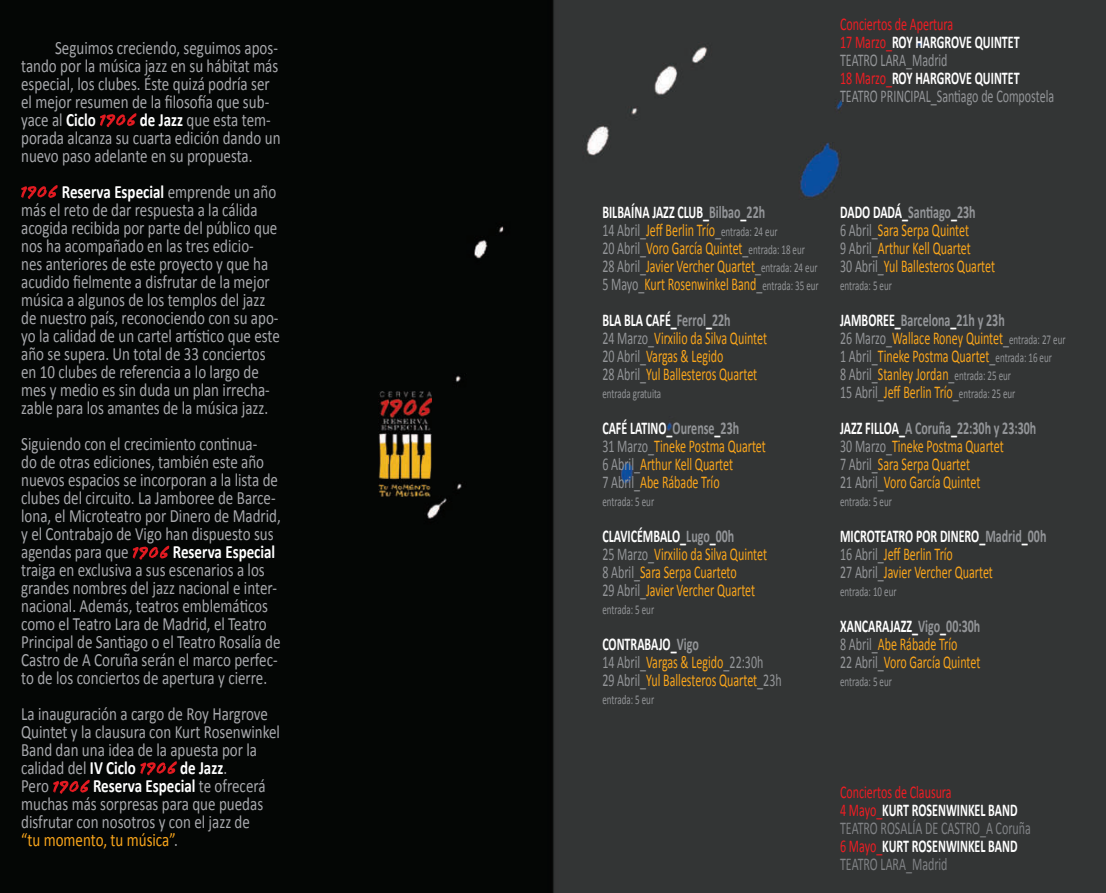
<style>
.page{position:relative;width:1106px;height:893px;background:#fff}
.page>*{position:absolute;margin:0;border:0;box-sizing:border-box;transform-origin:0 0}
.t1{font:18.75px/18px "Calibri";color:#a8a9ad;scale:.8 1}
.t2{font:700 18.75px "Calibri";color:#fff;scale:.8 1}
.t3{font:18px/18px "Calibri";color:#f9a51b;scale:.67 1}
.t4{font:18px/18px "Calibri";color:#939598;scale:.67 1}
.t5{font:18px/18px "Calibri";color:#808285;scale:.67 1}
.t6{font:13.5px "Calibri";color:#939598;scale:.67 1}
.s1{font-weight:700;color:#fff}
.s2{font-weight:400;color:#a8a9ad}
.s3{color:#f9a51b}
.s4{color:#ee1d23}
.s5{font-weight:700;color:#939598}
.s6{color:#939598}
.s7{font-size:13.5px;color:#939598}
</style>
<div class="page">
<img style="left:0;top:0;width:1106px;height:893px">
<img style="left:378px;top:392px;width:54px;height:104px">
<svg style="left:100px;top:113px;width:36px;height:14px"></svg>
<svg style="left:21px;top:185px;width:37px;height:14px"></svg>
<svg style="left:133px;top:546px;width:36px;height:14px"></svg>
<svg style="left:140px;top:761px;width:37px;height:14px"></svg>
<svg style="left:53px;top:780px;width:37px;height:14px"></svg>
<p class="t1" style="left:21px;top:39px;width:323px;text-indent:34px">Seguimos creciendo, seguimos apos&shy;tando por la música jazz en su hábitat más especial, los clubes. Éste quizá podría ser el mejor resumen de la filosofía que sub&shy;yace al <span class="s1">Ciclo</span></p>
<p class="t1" style="left:21px;top:111px;width:326px;text-indent:119px"><span class="s1">de Jazz</span> que esta tem&shy;porada alcanza su cuarta edición dando un nuevo paso adelante en su propuesta.</p>
<p class="t1" style="left:21px;top:183px;width:325px;text-indent:41px"><span class="s1">Reserva Especial</span> emprende un año más el reto de dar respuesta a la cálida acogida recibida por parte del público que nos ha acompañado en las tres edicio-<br>nes anteriores de este proyecto y que ha acudido fielmente a disfrutar de la mejor música a algunos de los templos del jazz de nuestro país, reconociendo con su apo&shy;yo la calidad de un cartel artístico que este año se supera. Un total de 33 conciertos en 10 clubes de referencia a lo largo de mes y medio es sin duda un plan irrecha&shy;zable para los amantes de la música jazz.</p>
<p class="t1" style="left:21px;top:435px;width:326px">Siguiendo con el crecimiento continua-<br>do de otras ediciones, también este año nuevos espacios se incorporan a la lista de clubes del circuito. La Jamboree de Barce&shy;lona, el Microteatro por Dinero de Madrid, y el Contrabajo de Vigo han dispuesto sus agendas para que</p>
<p class="t2" style="left:173px;top:542px;width:130px">Reserva Especial</p>
<p class="t1" style="left:21px;top:561px;width:326px">traiga en exclusiva a sus escenarios a los grandes nombres del jazz nacional e inter&shy;nacional. Además, teatros emblemáticos como el Teatro Lara de Madrid, el Teatro Principal de Santiago o el Teatro Rosalía de Castro de A Coruña serán el marco perfec&shy;to de los conciertos de apertura y cierre.</p>
<p class="t1" style="left:21px;top:705px;width:325px">La inauguración a cargo de Roy Hargrove Quintet y la clausura con Kurt Rosenwinkel Band dan una idea de la apuesta por la calidad del <span class="s1">IV Ciclo</span></p>
<p class="t2" style="left:180px;top:758px;width:60px">de Jazz<span class="s2">.</span></p>
<p class="t1" style="left:21px;top:777px;width:307px;text-indent:72px"><span class="s1">Reserva Especial</span> te ofrecerá muchas más sorpresas para que puedas disfrutar con nosotros y con el jazz de <span class="s3">“tu momento, tu música”</span>.</p>
<p class="t1" style="left:21px;top:777px;width:36px">Pero</p>
<p class="t4" style="left:840px;top:15px;width:321px"><span class="s4">Conciertos de Apertura<br>17 Marzo_</span><span class="s1">ROY HARGROVE QUINTET<br></span>TEATRO LARA_Madrid<br><span class="s4">18 Marzo_</span><span class="s1">ROY HARGROVE QUINTET<br></span>TEATRO PRINCIPAL_Santiago de Compostela</p>
<p class="t3" style="left:602px;top:203px;width:324px"><span class="s1">BILBAÍNA JAZZ CLUB_</span><span class="s5">Bilbao</span><span class="s1">_</span><span class="s5">22h<br></span><span class="s6">14 Abril_</span>Jeff Berlin Trío<span class="s6">_</span><span class="s7">entrada: 24 eur<br></span><span class="s6">20 Abril_</span>Voro García Quintet<span class="s6">_</span><span class="s7">entrada: 18 eur </span><span class="s6">28 Abril_</span>Javier Vercher Quartet<span class="s6">_</span><span class="s7">entrada: 24 eur </span><span class="s6">5 Mayo_</span>Kurt Rosenwinkel Band<span class="s6">_</span><span class="s7">entrada: 35 eur</span></p>
<p class="t3" style="left:602px;top:311px;width:247px"><span class="s1">BLA BLA CAFÉ_</span><span class="s5">Ferrol</span><span class="s1">_</span><span class="s5">22h<br></span><span class="s6">24 Marzo_</span>Virxilio da Silva Quintet<br><span class="s6">20 Abril_</span>Vargas &amp; Legido<br><span class="s6">28 Abril_</span>Yul Ballesteros Quartet</p>
<p class="t6" style="left:602px;top:385px;width:89px">entrada gratuita</p>
<p class="t3" style="left:602px;top:419px;width:246px"><span class="s1">CAFÉ LATINO_</span><span class="s5">Ourense</span><span class="s1">_</span><span class="s5">23h<br></span><span class="s6">31 Marzo_</span>Tineke Postma Quartet<br><span class="s6">6 Abril_</span>Arthur Kell Quartet<br><span class="s6">7 Abril_</span>Abe Rábade Trío</p>
<p class="t6" style="left:602px;top:495px;width:79px">entrada: 5 eur</p>
<p class="t3" style="left:602px;top:527px;width:247px"><span class="s1">CLAVICÉMBALO_</span><span class="s5">Lugo</span><span class="s1">_</span><span class="s5">00h<br></span><span class="s6">25 Marzo_</span>Virxilio da Silva Quintet<br><span class="s6">8 Abril_</span>Sara Serpa Cuarteto<br><span class="s6">29 Abril_</span>Javier Vercher Quartet</p>
<p class="t6" style="left:602px;top:603px;width:79px">entrada: 5 eur</p>
<p class="t3" style="left:602px;top:635px;width:269px"><span class="s1">CONTRABAJO_</span><span class="s5">Vigo<br></span><span class="s6">14 Abril_</span>Vargas &amp; Legido<span class="s6">_22:30h<br>29 Abril_</span>Yul Ballesteros Quartet<span class="s6">_23h</span></p>
<p class="t6" style="left:602px;top:693px;width:79px">entrada: 5 eur</p>
<p class="t3" style="left:840px;top:203px;width:233px"><span class="s1">DADO DADÁ_</span><span class="s5">Santiago</span><span class="s1">_</span><span class="s5">23h<br></span><span class="s6">6 Abril_</span>Sara Serpa Quintet<br><span class="s6">9 Abril_</span>Arthur Kell Quartet<br><span class="s6">30 Abril_</span>Yul Ballesteros Quartet</p>
<p class="t6" style="left:840px;top:279px;width:79px">entrada: 5 eur</p>
<p class="t3" style="left:840px;top:311px;width:338px"><span class="s1">JAMBOREE_</span><span class="s5">Barcelona</span><span class="s1">_</span><span class="s5">21h y 23h<br></span><span class="s6">26 Marzo_</span>Wallace Roney Quintet<span class="s6">_</span><span class="s7">entrada: 27 eur </span><span class="s6">1 Abril_</span>Tineke Postma Quartet<span class="s6">_</span><span class="s7">entrada: 16 eur<br></span><span class="s6">8 Abril_</span>Stanley Jordan<span class="s6">_</span><span class="s7">entrada: 25 eur<br></span><span class="s6">15 Abril_</span>Jeff Berlin Trío<span class="s6">_</span><span class="s7">entrada: 25 eur</span></p>
<p class="t3" style="left:840px;top:419px;width:294px"><span class="s1">JAZZ FILLOA_</span><span class="s5">A Coruña</span><span class="s1">_</span><span class="s5">22:30h y 23:30h<br></span><span class="s6">30 Marzo_</span>Tineke Postma Quartet<br><span class="s6">7 Abril_</span>Sara Serpa Quartet<br><span class="s6">21 Abril_</span>Voro García Quintet</p>
<p class="t6" style="left:840px;top:495px;width:79px">entrada: 5 eur</p>
<p class="t3" style="left:840px;top:527px;width:309px"><span class="s1">MICROTEATRO POR DINERO_</span><span class="s5">Madrid</span><span class="s1">_</span><span class="s5">00h<br></span><span class="s6">16 Abril_</span>Jeff Berlin Trío<br><span class="s6">27 Abril_</span>Javier Vercher Quartet</p>
<p class="t6" style="left:840px;top:585px;width:86px">entrada: 10 eur</p>
<p class="t3" style="left:840px;top:617px;width:211px"><span class="s1">XANCARAJAZZ_</span><span class="s5">Vigo</span><span class="s1">_</span><span class="s5">00:30h<br></span><span class="s6">8 Abril_</span>Abe Rábade Trío<br><span class="s6">22 Abril_</span>Voro García Quintet</p>
<p class="t6" style="left:840px;top:675px;width:79px">entrada: 5 eur</p>
<p class="t5" style="left:840px;top:783px;width:286px"><span class="s4">Conciertos de Clausura<br>4 Mayo_</span><span class="s1">KURT ROSENWINKEL BAND<br></span>TEATRO ROSALÍA DE CASTRO_A Coruña<br><span class="s4">6 Mayo_</span><span class="s1">KURT ROSENWINKEL BAND<br></span>TEATRO LARA_Madrid</p>
</div>
